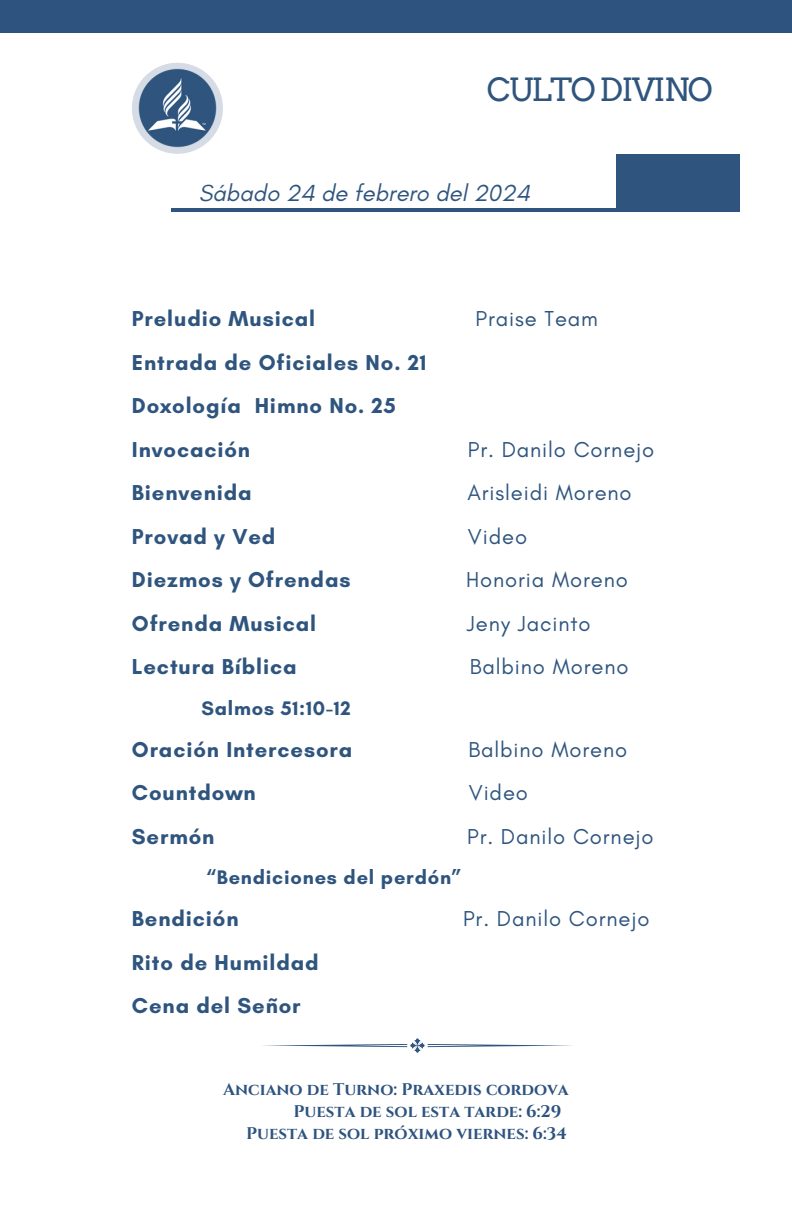
<style>
.page{position:relative;width:792px;height:1224px;background:#fff}
.page>*{position:absolute;margin:0;border:0;box-sizing:border-box;transform-origin:0 0}
.t1{font:32px "Arvo";letter-spacing:-.05em;color:#2f557f}
.t2{font:italic 23.6px "Glacial Indifference";color:#2f557f}
.t3{font:700 22px/43.6px "Glacial Indifference";letter-spacing:.04em;color:#2f557f}
.t4{font:22px "Glacial Indifference";letter-spacing:.04em;color:#2f557f}
.t5{font:700 20px "Glacial Indifference";letter-spacing:.04em;color:#2f557f}
.t6{font:700 16.8px "Cinzel";color:#2d537e}
</style>
<div class="page">
<div style="left:132px;top:63px;width:91px;height:91px;background:#d5dce5;border-radius:50%"></div>
<div style="left:0;top:0;width:792px;height:33px;background:#2d537e"></div>
<img style="left:136px;top:67px;width:83px;height:82px">
<hr style="left:171px;top:208px;width:569px;height:4px;background:#2f557f">
<div style="left:616px;top:154px;width:124px;height:54px;background:#2f557f"></div>
<svg style="left:263px;top:1038px;width:309px;height:15px"></svg>
<p class="t1" style="left:487px;top:70px;width:227px">CULTO DIVINO</p>
<h1 class="t2" style="left:199px;top:179px;width:333px">Sábado 24 de febrero del 2024</h1>
<p class="t3" style="left:132px;top:297px;width:185px">Preludio Musical</p>
<p class="t4" style="left:476px;top:305px;width:124px">Praise Team</p>
<p class="t3" style="left:132px;top:340px;width:296px">Entrada de Oficiales No. 21<br>Doxología Himno No. 25<br>Invocación</p>
<p class="t4" style="left:468px;top:436px;width:188px">Pr. Danilo Cornejo</p>
<p class="t3" style="left:132px;top:471px;width:121px">Bienvenida</p>
<p class="t4" style="left:467px;top:479px;width:166px">Arisleidi Moreno</p>
<p class="t3" style="left:132px;top:514px;width:145px">Provad y Ved</p>
<p class="t4" style="left:468px;top:523px;width:61px">Video</p>
<p class="t3" style="left:132px;top:558px;width:220px">Diezmos y Ofrendas</p>
<p class="t4" style="left:466px;top:566px;width:163px">Honoria Moreno</p>
<p class="t3" style="left:132px;top:601px;width:186px">Ofrenda Musical</p>
<p class="t4" style="left:467px;top:610px;width:125px">Jeny Jacinto</p>
<p class="t3" style="left:132px;top:645px;width:166px">Lectura Bíblica</p>
<p class="t4" style="left:470px;top:653px;width:160px">Balbino Moreno</p>
<p class="t5" style="left:201px;top:696px;width:151px">Salmos 51:10-12</p>
<p class="t3" style="left:132px;top:727px;width:222px">Oración Intercesora</p>
<p class="t4" style="left:468px;top:736px;width:160px">Balbino Moreno</p>
<p class="t3" style="left:132px;top:771px;width:125px">Countdown</p>
<p class="t4" style="left:469px;top:779px;width:61px">Video</p>
<p class="t3" style="left:132px;top:814px;width:84px">Sermón</p>
<p class="t4" style="left:467px;top:823px;width:188px">Pr. Danilo Cornejo</p>
<p class="t5" style="left:206px;top:865px;width:258px">“Bendiciones del perdón”</p>
<p class="t3" style="left:132px;top:897px;width:108px">Bendición</p>
<p class="t4" style="left:463px;top:905px;width:188px">Pr. Danilo Cornejo</p>
<p class="t3" style="left:132px;top:940px;width:188px">Rito de Humildad<br>Cena del Señor</p>
<h2 class="t6" style="left:223px;top:1078px;width:347px">Anciano de Turno: Praxedis cordova</h2>
<h2 class="t6" style="left:294px;top:1101px;width:269px">Puesta de sol esta tarde: 6:29</h2>
<p class="t6" style="left:246px;top:1123px;width:322px">Puesta de sol próximo viernes: 6:34</p>
</div>
